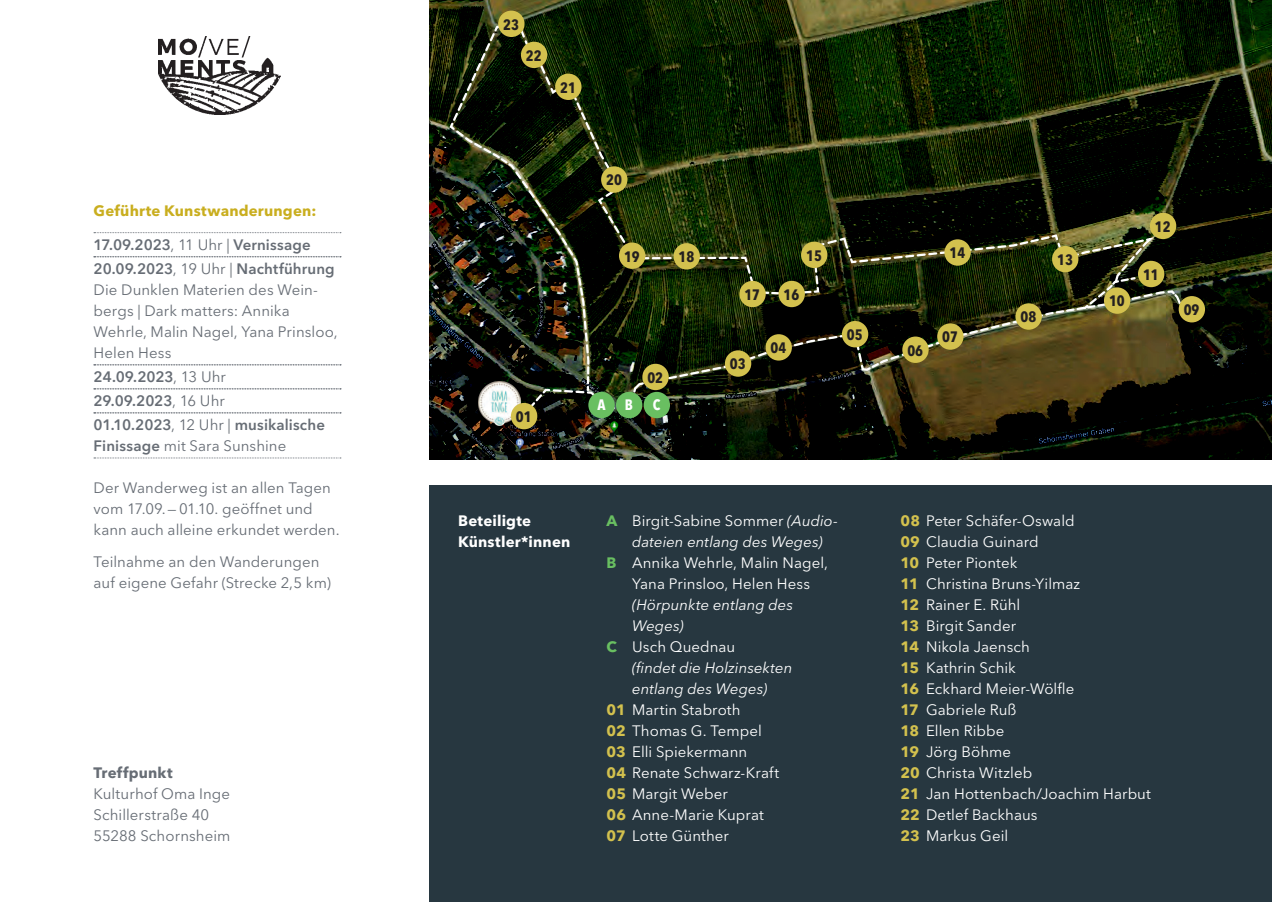
<style>
.page{position:relative;width:1272px;height:902px;background:#fff}
.page>*{position:absolute;margin:0;border:0;box-sizing:border-box;transform-origin:0 0}
.t1{font:15px/21px "Avenir Next LT Pro";letter-spacing:.005em;color:#fff}
.t2{font:15px/21px "Avenir Next LT Pro";letter-spacing:.005em;color:#676d75}
.t3{font:600 15px/24px "Avenir Next LT Pro";letter-spacing:.005em;color:#676d75}
.t4{font:italic 15px "Avenir Next LT Pro";color:#fff}
.t5{font:700 condensed 15px "Avenir Next LT Pro";color:#231f20}
.t6{font:700 15px "Avenir Next LT Pro";letter-spacing:.015em;color:#c9ae1f}
.t7{font:700 15px/21px "Avenir Next LT Pro";letter-spacing:.01em;color:#fff}
.t8{font:700 15px "Avenir Next LT Pro";letter-spacing:.015em;color:#676d75}
.t9{font:700 condensed 15px "Avenir Next LT Pro";color:#fff}
.s1{font-weight:400}
.s2{font-weight:600}
.s3{font-weight:700;color:#d3c14e}
.s4{font-weight:700;color:#69bf61}
.s5{font-style:italic}
</style>
<div class="page">
<div style="left:429px;top:485px;width:842px;height:416px;background:#273740"></div>
<img style="left:429px;top:0;width:842px;height:460px">
<svg style="left:94px;top:232px;width:247px;height:1px"></svg>
<svg style="left:94px;top:256px;width:247px;height:1px"></svg>
<svg style="left:94px;top:364px;width:247px;height:1px"></svg>
<svg style="left:94px;top:388px;width:247px;height:1px"></svg>
<svg style="left:94px;top:412px;width:247px;height:1px"></svg>
<svg style="left:94px;top:457px;width:247px;height:1px"></svg>
<img style="left:159px;top:36px;width:121px;height:78px">
<svg style="left:522px;top:289px;width:660px;height:127px;background:#2a2510"></svg>
<svg style="left:551px;top:392px;width:38px;height:2px"></svg>
<img style="left:448px;top:19px;width:709px;height:373px">
<div style="left:739px;top:281px;width:26px;height:26px;background:#d3c14e;border-radius:50%"></div>
<div style="left:673px;top:243px;width:27px;height:26px;background:#d3c14e;border-radius:50%"></div>
<div style="left:619px;top:242px;width:26px;height:27px;background:#d3c14e;border-radius:50%"></div>
<div style="left:601px;top:166px;width:26px;height:27px;background:#d3c14e;border-radius:50%"></div>
<div style="left:555px;top:74px;width:26px;height:26px;background:#d3c14e;border-radius:50%"></div>
<div style="left:521px;top:42px;width:26px;height:26px;background:#d3c14e;border-radius:50%"></div>
<div style="left:498px;top:11px;width:26px;height:26px;background:#d3c14e;border-radius:50%"></div>
<div style="left:778px;top:281px;width:26px;height:26px;background:#d3c14e;border-radius:50%"></div>
<div style="left:642px;top:364px;width:26px;height:26px;background:#d3c14e;border-radius:50%"></div>
<div style="left:725px;top:350px;width:26px;height:26px;background:#d3c14e;border-radius:50%"></div>
<div style="left:765px;top:334px;width:27px;height:26px;background:#d3c14e;border-radius:50%"></div>
<div style="left:841px;top:321px;width:27px;height:26px;background:#d3c14e;border-radius:50%"></div>
<div style="left:902px;top:336px;width:26px;height:27px;background:#d3c14e;border-radius:50%"></div>
<div style="left:937px;top:323px;width:26px;height:27px;background:#d3c14e;border-radius:50%"></div>
<div style="left:1015px;top:303px;width:26px;height:27px;background:#d3c14e;border-radius:50%"></div>
<div style="left:1178px;top:296px;width:26px;height:26px;background:#d3c14e;border-radius:50%"></div>
<div style="left:1103px;top:287px;width:27px;height:27px;background:#d3c14e;border-radius:50%"></div>
<div style="left:1137px;top:261px;width:27px;height:26px;background:#d3c14e;border-radius:50%"></div>
<div style="left:1149px;top:213px;width:27px;height:26px;background:#d3c14e;border-radius:50%"></div>
<div style="left:1052px;top:246px;width:26px;height:26px;background:#d3c14e;border-radius:50%"></div>
<div style="left:944px;top:239px;width:26px;height:27px;background:#d3c14e;border-radius:50%"></div>
<div style="left:801px;top:242px;width:26px;height:26px;background:#d3c14e;border-radius:50%"></div>
<div style="left:588px;top:392px;width:26px;height:26px;background:#69bf61;border-radius:50%"></div>
<div style="left:616px;top:392px;width:26px;height:26px;background:#69bf61;border-radius:50%"></div>
<div style="left:643px;top:392px;width:27px;height:26px;background:#69bf61;border-radius:50%"></div>
<img style="left:478px;top:381px;width:42px;height:44px">
<div style="left:511px;top:403px;width:26px;height:26px;background:#d3c14e;border-radius:50%"></div>
<p class="t6" style="left:94px;top:201px;width:224px">Geführte Kunstwanderungen:</p>
<p class="t3" style="left:94px;top:233px;width:243px">17.09.2023<span class="s1">, 11 Uhr |</span> Vernissage<br>20.09.2023<span class="s1">, 19 Uhr |</span> Nachtführung</p>
<p class="t2" style="left:94px;top:279px;width:245px">Die Dunklen Materien des Wein&shy;bergs | Dark matters: Annika<br>Wehrle, Malin Nagel, Yana Prinsloo,<br>Helen Hess</p>
<p class="t3" style="left:94px;top:365px;width:233px">24.09.2023<span class="s1">, 13 Uhr<br></span>29.09.2023<span class="s1">, 16 Uhr<br></span>01.10.2023<span class="s1">, 12 Uhr |</span> musikalische</p>
<p class="t2" style="left:94px;top:435px;width:194px"><span class="s2">Finissage</span> mit Sara Sunshine</p>
<p class="t2" style="left:94px;top:477px;width:247px">Der Wanderweg ist an allen Tagen vom 17.09. — 01.10. geöffnet und kann auch alleine erkundet werden.</p>
<p class="t2" style="left:94px;top:551px;width:239px">Teilnahme an den Wanderungen auf eigene Gefahr (Strecke 2,5 km)</p>
<p class="t8" style="left:94px;top:763px;width:81px">Treffpunkt</p>
<p class="t2" style="left:94px;top:783px;width:138px">Kulturhof Oma Inge<br>Schillerstraße 40<br>55288 Schornsheim</p>
<p class="t5" style="left:503px;top:15px;width:17px">23</p>
<p class="t5" style="left:526px;top:46px;width:17px">22</p>
<p class="t5" style="left:560px;top:78px;width:17px">21</p>
<p class="t5" style="left:606px;top:171px;width:17px">20</p>
<p class="t5" style="left:624px;top:247px;width:17px">19</p>
<p class="t5" style="left:678px;top:248px;width:17px">18</p>
<p class="t5" style="left:516px;top:407px;width:17px">01</p>
<p class="t5" style="left:647px;top:368px;width:17px">02</p>
<p class="t9" style="left:597px;top:395px;width:10px">A</p>
<p class="t9" style="left:625px;top:395px;width:10px">B</p>
<p class="t9" style="left:652px;top:395px;width:9px">C</p>
<p class="t5" style="left:744px;top:285px;width:17px">17</p>
<p class="t5" style="left:730px;top:355px;width:17px">03</p>
<p class="t5" style="left:806px;top:246px;width:17px">15</p>
<p class="t5" style="left:949px;top:244px;width:17px">14</p>
<p class="t5" style="left:783px;top:285px;width:17px">16</p>
<p class="t5" style="left:770px;top:339px;width:17px">04</p>
<p class="t5" style="left:847px;top:325px;width:17px">05</p>
<p class="t5" style="left:907px;top:341px;width:17px">06</p>
<p class="t5" style="left:942px;top:328px;width:17px">07</p>
<p class="t5" style="left:1020px;top:308px;width:17px">08</p>
<p class="t5" style="left:1057px;top:250px;width:17px">13</p>
<p class="t5" style="left:1108px;top:292px;width:17px">10</p>
<p class="t5" style="left:1154px;top:217px;width:17px">12</p>
<p class="t5" style="left:1142px;top:265px;width:17px">11</p>
<p class="t5" style="left:1183px;top:300px;width:17px">09</p>
<p class="t7" style="left:458px;top:510px;width:114px">Beteiligte<br>Künstler*innen</p>
<p class="t1" style="left:900px;top:510px;width:252px"><span class="s3">08</span> Peter Schäfer-Oswald<br><span class="s3">09</span> Claudia Guinard<br><span class="s3">10</span> Peter Piontek<br><span class="s3">11</span> Christina Bruns-Yilmaz<br><span class="s3">12</span> Rainer E. Rühl<br><span class="s3">13</span> Birgit Sander<br><span class="s3">14</span> Nikola Jaensch<br><span class="s3">15</span> Kathrin Schik<br><span class="s3">16</span> Eckhard Meier-Wölfle<br><span class="s3">17</span> Gabriele Ruß<br><span class="s3">18</span> Ellen Ribbe<br><span class="s3">19</span> Jörg Böhme<br><span class="s3">20</span> Christa Witzleb<br><span class="s3">21</span> Jan Hottenbach/Joachim Harbut<br><span class="s3">22</span> Detlef Backhaus<br><span class="s3">23</span> Markus Geil</p>
<p class="t1" style="left:606px;top:510px;width:233px"><span class="s4">A</span> Birgit-Sabine Sommer <span class="s5">(Audio-</span></p>
<p class="t4" style="left:632px;top:533px;width:192px">dateien entlang des Weges)</p>
<p class="t1" style="left:606px;top:552px;width:223px"><span class="s4">B</span> Annika Wehrle, Malin Nagel,</p>
<p class="t1" style="left:632px;top:573px;width:179px">Yana Prinsloo, Helen Hess</p>
<p class="t4" style="left:632px;top:596px;width:162px">(Hörpunkte entlang des</p>
<p class="t4" style="left:632px;top:617px;width:53px">Weges)</p>
<p class="t1" style="left:606px;top:636px;width:130px"><span class="s4">C</span> Usch Quednau</p>
<p class="t4" style="left:632px;top:659px;width:162px">(findet die Holzinsekten</p>
<p class="t4" style="left:632px;top:680px;width:137px">entlang des Weges)</p>
<p class="t1" style="left:606px;top:699px;width:135px"><span class="s3">01</span> Martin Stabroth</p>
<p class="t1" style="left:606px;top:720px;width:157px"><span class="s3">02</span> Thomas G. Tempel</p>
<p class="t1" style="left:606px;top:741px;width:142px"><span class="s3">03</span> Elli Spiekermann</p>
<p class="t1" style="left:606px;top:762px;width:174px"><span class="s3">04</span> Renate Schwarz-Kraft</p>
<p class="t1" style="left:606px;top:783px;width:123px"><span class="s3">05</span> Margit Weber</p>
<p class="t1" style="left:606px;top:804px;width:159px"><span class="s3">06</span> Anne-Marie Kuprat</p>
<p class="t1" style="left:606px;top:825px;width:124px"><span class="s3">07</span> Lotte Günther</p>
</div>
